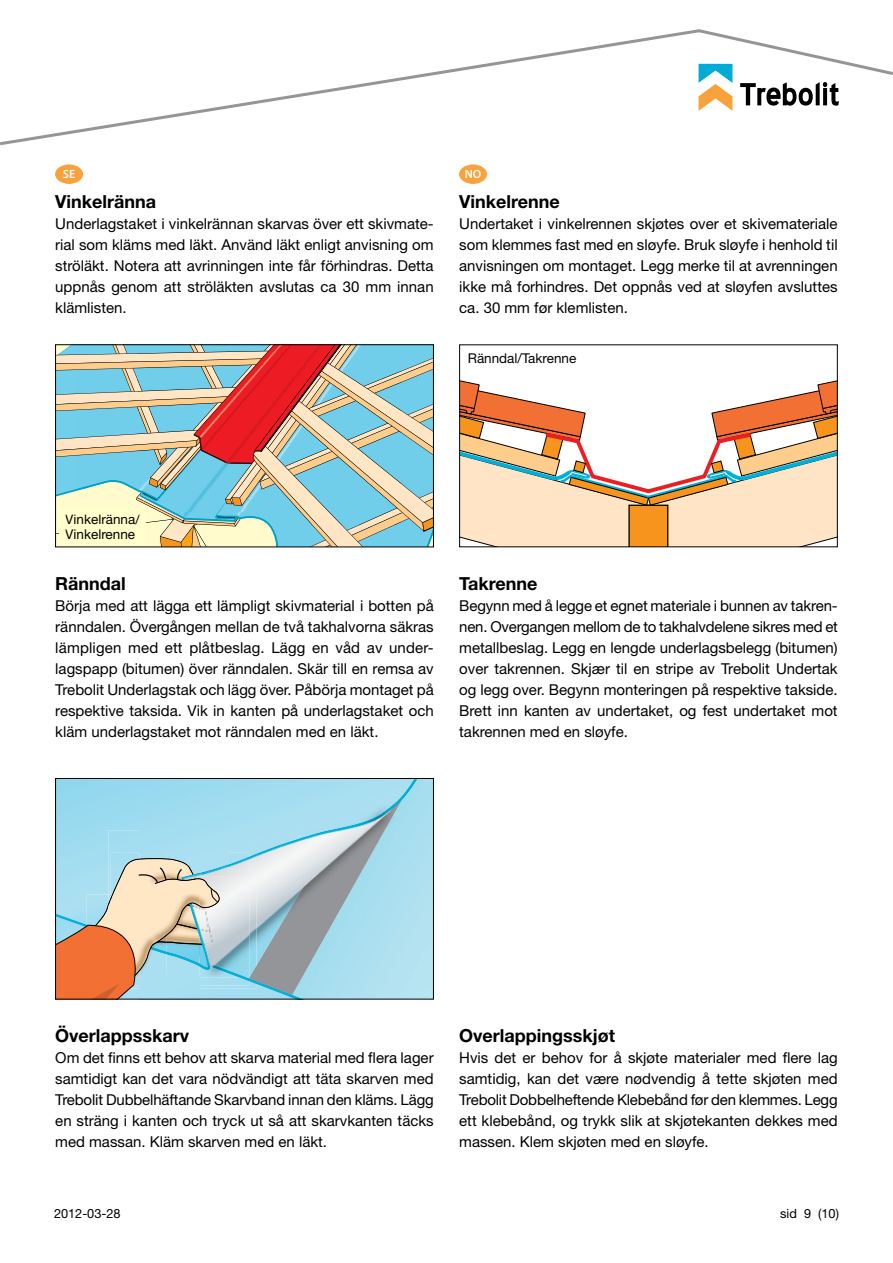
<style>
.page{position:relative;width:893px;height:1263px;background:#fff}
.page>*{position:absolute;margin:0;border:0;box-sizing:border-box;transform-origin:0 0}
.t1{font:700 18px "Helvetica Neue LT Std";color:#000}
.t2{font:15px/21px "Helvetica Neue LT Std";color:#000;text-align:justify}
.t3{font:13.5px/15px "Helvetica Neue LT Std";color:#000}
.t4{font:12.75px "Helvetica Neue LT Std";color:#000}
.t5{font:600 12px "Myriad Pro";color:#fff}
</style>
<div class="page">
<svg style="left:0;top:30px;width:695px;height:116px"></svg>
<svg style="left:695px;top:29px;width:198px;height:82px"></svg>
<div style="left:56px;top:165px;width:27px;height:18px;background:#f9a13a;border-radius:50%"></div>
<div style="left:55px;top:165px;width:28px;height:19px;border:1px solid #f9a13a;border-radius:50%"></div>
<div style="left:460px;top:165px;width:26px;height:18px;background:#f9a13a;border-radius:50%"></div>
<div style="left:459px;top:165px;width:28px;height:19px;border:1px solid #f9a13a;border-radius:50%"></div>
<svg style="left:461px;top:380px;width:375px;height:165px"></svg>
<div style="left:459px;top:344px;width:379px;height:203px;border:1px solid #000"></div>
<svg style="left:57px;top:346px;width:375px;height:199px;background:#adb7b3"></svg>
<div style="left:55px;top:344px;width:379px;height:203px;border:1px solid #000"></div>
<div style="left:59px;top:508px;width:87px;height:35px;background:#ffc"></div>
<img style="left:228px;top:857px;width:12px;height:10px">
<img style="left:222px;top:865px;width:6px;height:27px">
<img style="left:222px;top:977px;width:18px;height:8px">
<img style="left:222px;top:892px;width:18px;height:72px">
<img style="left:222px;top:964px;width:18px;height:13px">
<svg style="left:240px;top:780px;width:192px;height:217px;background:#a9d0dd"></svg>
<img style="left:222px;top:892px;width:6px;height:36px">
<svg style="left:57px;top:780px;width:165px;height:217px;background:#b9c8c6"></svg>
<div style="left:55px;top:778px;width:379px;height:221px;border:1px solid #000"></div>
<p class="t5" style="left:63px;top:167px;width:14px">SE</p>
<p class="t5" style="left:465px;top:167px;width:18px">NO</p>
<p class="t1" style="left:55px;top:191px;width:102px">Vinkelränna</p>
<p class="t2" style="left:55px;top:213px;width:380px">Underlagstaket i vinkelrännan skarvas över ett skivmate&shy;rial som kläms med läkt. Använd läkt enligt anvisning om ströläkt. Notera att avrinningen inte får förhindras. Detta uppnås genom att ströläkten avslutas ca 30 mm innan klämlisten.</p>
<p class="t1" style="left:459px;top:191px;width:102px">Vinkelrenne</p>
<p class="t2" style="left:459px;top:213px;width:380px">Undertaket i vinkelrennen skjøtes over et skivemateriale som klemmes fast med en sløyfe. Bruk sløyfe i henhold til anvisningen om montaget. Legg merke til at avrenningen ikke må forhindres. Det oppnås ved at sløyfen avsluttes ca. 30 mm før klemlisten.</p>
<p class="t3" style="left:468px;top:350px;width:110px">Ränndal/Takrenne</p>
<p class="t3" style="left:65px;top:511px;width:76px">Vinkelränna/<br>Vinkelrenne</p>
<p class="t1" style="left:55px;top:572px;width:72px">Ränndal</p>
<p class="t2" style="left:55px;top:595px;width:380px">Börja med att lägga ett lämpligt skivmaterial i botten på ränndalen. Övergången mellan de två takhalvorna säkras lämpligen med ett plåtbeslag. Lägg en våd av under&shy;lagspapp (bitumen) över ränndalen. Skär till en remsa av Trebolit Underlagstak och lägg över. Påbörja montaget på respektive taksida. Vik in kanten på underlagstaket och kläm underlagstaket mot ränndalen med en läkt.</p>
<p class="t1" style="left:459px;top:572px;width:80px">Takrenne</p>
<p class="t2" style="left:459px;top:595px;width:380px">Begynn med å legge et egnet materiale i bunnen av takren&shy;nen. Overgangen mellom de to takhalvdelene sikres med et metallbeslag. Legg en lengde underlagsbelegg (bitumen) over takrennen. Skjær til en stripe av Trebolit Undertak og legg over. Begynn monteringen på respektive takside.<br>Brett inn kanten av undertaket, og fest undertaket mot takrennen med en sløyfe.</p>
<p class="t1" style="left:55px;top:1024px;width:136px">Överlappsskarv</p>
<p class="t2" style="left:55px;top:1047px;width:380px">Om det finns ett behov att skarva material med flera lager samtidigt kan det vara nödvändigt att täta skarven med Trebolit Dubbelhäftande Skarvband innan den kläms. Lägg en sträng i kanten och tryck ut så att skarvkanten täcks med massan. Kläm skarven med en läkt.</p>
<p class="t1" style="left:459px;top:1024px;width:157px">Overlappingsskjøt</p>
<p class="t2" style="left:459px;top:1047px;width:380px">Hvis det er behov for å skjøte materialer med flere lag samtidig, kan det være nødvendig å tette skjøten med Trebolit Dobbelheftende Klebebånd før den klemmes. Legg ett klebebånd, og trykk slik at skjøtekanten dekkes med massen. Klem skjøten med en sløyfe.</p>
<p class="t4" style="left:54px;top:1206px;width:68px">2012-03-28</p>
<p class="t4" style="left:780px;top:1206px;width:60px">sid 9 (10)</p>
</div>
